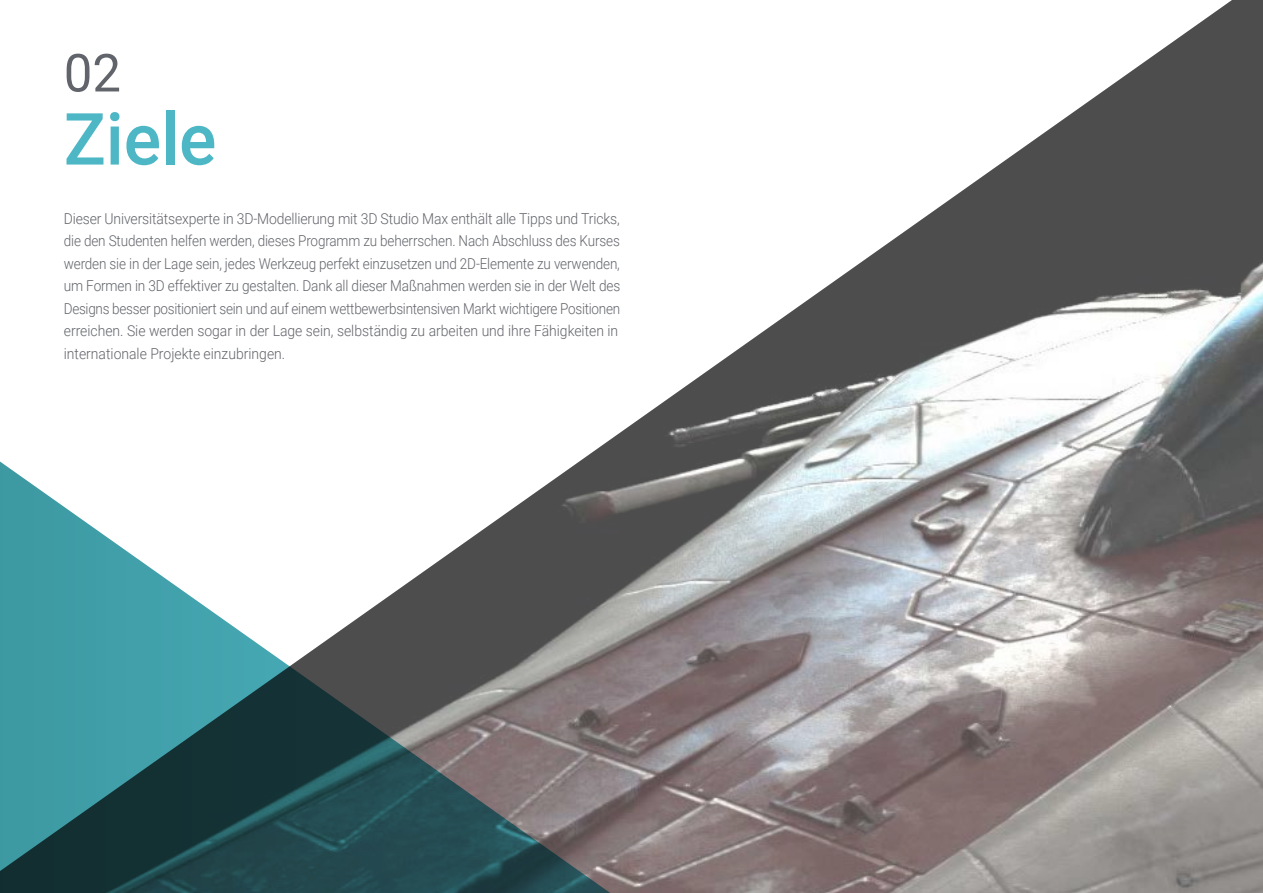
<style>
.page{position:relative;width:1263px;height:893px;background:#fff}
.page>*{position:absolute;margin:0;border:0;box-sizing:border-box;transform-origin:0 0}
.t1{font:500 72px "Roboto";color:#4db7c5}
.t2{font:52.5px "Roboto";color:#61646a}
.t3{font:300 15px/22.5px "Roboto";letter-spacing:-.01em;color:#61646a;scale:.93 1}
</style>
<div class="page">
<img style="left:601px;top:0;width:662px;height:893px">
<svg style="left:0;top:446px;width:640px;height:447px"></svg>
<h2 class="t2" style="left:64px;top:36px;width:59px">02</h2>
<h1 class="t1" style="left:64px;top:89px;width:154px">Ziele</h1>
<p class="t3" style="left:64px;top:207px;width:600px">Dieser Universitätsexperte in 3D-Modellierung mit 3D Studio Max enthält alle Tipps und Tricks, die den Studenten helfen werden, dieses Programm zu beherrschen. Nach Abschluss des Kurses werden sie in der Lage sein, jedes Werkzeug perfekt einzusetzen und 2D-Elemente zu verwenden, um Formen in 3D effektiver zu gestalten. Dank all dieser Maßnahmen werden sie in der Welt des Designs besser positioniert sein und auf einem wettbewerbsintensiven Markt wichtigere Positionen erreichen. Sie werden sogar in der Lage sein, selbständig zu arbeiten und ihre Fähigkeiten in internationale Projekte einzubringen.</p>
</div>
